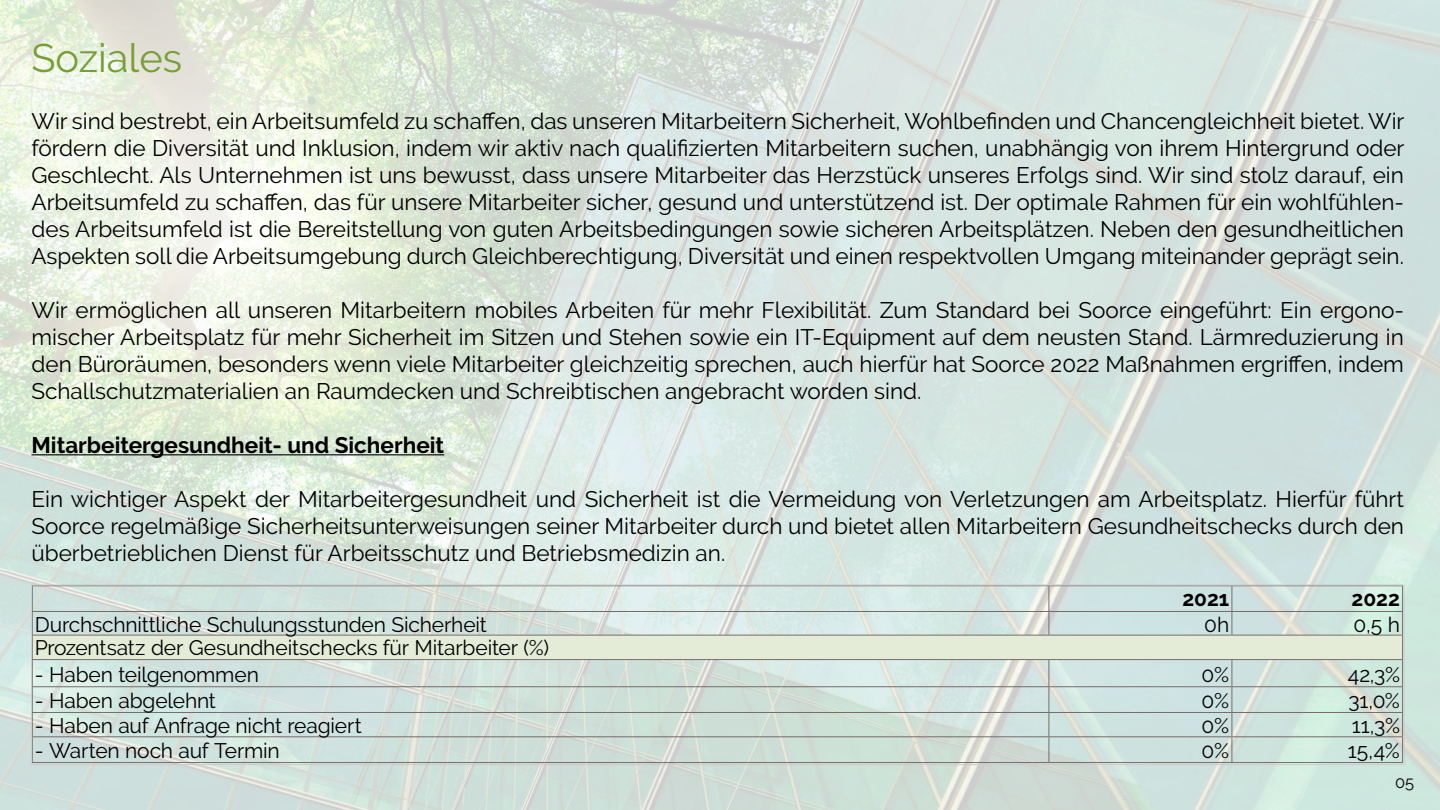
<style>
.page{position:relative;width:1440px;height:810px;background:#fff}
.page>*{position:absolute;margin:0;border:0;box-sizing:border-box;transform-origin:0 0}
.t1{font:39.75px "Raleway";color:#769f36}
.t2{font:22.5px/27px "Raleway";color:#000;text-align:justify}
.t3{font:700 22.5px "Raleway";color:#000}
.t4{font:21px "Raleway";letter-spacing:-.01em;color:#000}
.t5{font:700 21px "Raleway";color:#000}
.t6{font:16.5px "Raleway";color:#020203}
</style>
<div class="page">
<img style="left:0;top:0;width:1440px;height:810px">
<hr style="left:32px;top:454px;width:412px;height:1px;background:#000">
<div style="left:32px;top:635px;width:1371px;height:25px;background:#e4ecd7"></div>
<hr style="left:32px;top:611px;width:1017px;height:1px;background:#776c68">
<hr style="left:1049px;top:611px;width:183px;height:1px;background:#776c68">
<svg style="left:1049px;top:587px;width:1px;height:48px"></svg>
<hr style="left:1232px;top:611px;width:171px;height:1px;background:#776c68">
<svg style="left:1232px;top:587px;width:1px;height:48px"></svg>
<hr style="left:32px;top:635px;width:1017px;height:1px;background:#776c68">
<hr style="left:1049px;top:635px;width:183px;height:1px;background:#776c68">
<hr style="left:1232px;top:635px;width:171px;height:1px;background:#776c68">
<hr style="left:32px;top:659px;width:1017px;height:1px;background:#776c68">
<hr style="left:1049px;top:659px;width:183px;height:1px;background:#776c68">
<hr style="left:1232px;top:659px;width:171px;height:1px;background:#776c68">
<hr style="left:32px;top:686px;width:1017px;height:1px;background:#776c68">
<hr style="left:1049px;top:686px;width:183px;height:1px;background:#776c68">
<hr style="left:1232px;top:686px;width:171px;height:1px;background:#776c68">
<hr style="left:32px;top:712px;width:1017px;height:1px;background:#776c68">
<hr style="left:1049px;top:712px;width:183px;height:1px;background:#776c68">
<hr style="left:1232px;top:712px;width:171px;height:1px;background:#776c68">
<hr style="left:32px;top:736px;width:1017px;height:1px;background:#776c68">
<hr style="left:1049px;top:736px;width:183px;height:1px;background:#776c68">
<svg style="left:1049px;top:660px;width:1px;height:102px"></svg>
<hr style="left:1232px;top:736px;width:171px;height:1px;background:#776c68">
<svg style="left:1232px;top:660px;width:1px;height:102px"></svg>
<hr style="left:32px;top:762px;width:1017px;height:1px;background:#776c68">
<hr style="left:1049px;top:762px;width:183px;height:1px;background:#776c68">
<hr style="left:1232px;top:762px;width:171px;height:1px;background:#776c68">
<div style="left:31px;top:585px;width:1373px;height:180px;border:1px solid #ccc"></div>
<h1 class="t1" style="left:32px;top:35px;width:152px">Soziales</h1>
<p class="t2" style="left:32px;top:108px;width:1375px">Wir sind bestrebt, ein Arbeitsumfeld zu schaffen, das unseren Mitarbeitern Sicherheit, Wohlbefinden und Chancengleichheit bietet. Wir fördern die Diversität und Inklusion, indem wir aktiv nach qualifizierten Mitarbeitern suchen, unabhängig von ihrem Hintergrund oder Geschlecht. Als Unternehmen ist uns bewusst, dass unsere Mitarbeiter das Herzstück unseres Erfolgs sind. Wir sind stolz darauf, ein Arbeitsumfeld zu schaffen, das für unsere Mitarbeiter sicher, gesund und unterstützend ist. Der optimale Rahmen für ein wohlfühlen&shy;des Arbeitsumfeld ist die Bereitstellung von guten Arbeitsbedingungen sowie sicheren Arbeitsplätzen. Neben den gesundheitlichen Aspekten soll die Arbeitsumgebung durch Gleichberechtigung, Diversität und einen respektvollen Umgang miteinander geprägt sein.</p>
<p class="t2" style="left:32px;top:297px;width:1374px">Wir ermöglichen all unseren Mitarbeitern mobiles Arbeiten für mehr Flexibilität. Zum Standard bei Soorce eingeführt: Ein ergono&shy;mischer Arbeitsplatz für mehr Sicherheit im Sitzen und Stehen sowie ein IT-Equipment auf dem neusten Stand. Lärmreduzierung in den Büroräumen, besonders wenn viele Mitarbeiter gleichzeitig sprechen, auch hierfür hat Soorce 2022 Maßnahmen ergriffen, indem Schallschutzmaterialien an Raumdecken und Schreibtischen angebracht worden sind.</p>
<p class="t3" style="left:32px;top:432px;width:414px">Mitarbeitergesundheit- und Sicherheit</p>
<p class="t2" style="left:32px;top:486px;width:1374px">Ein wichtiger Aspekt der Mitarbeitergesundheit und Sicherheit ist die Vermeidung von Verletzungen am Arbeitsplatz. Hierfür führt Soorce regelmäßige Sicherheitsunterweisungen seiner Mitarbeiter durch und bietet allen Mitarbeitern Gesundheitschecks durch den überbetrieblichen Dienst für Arbeitsschutz und Betriebsmedizin an.</p>
<p class="t5" style="left:1182px;top:586px;width:48px">2021</p>
<p class="t5" style="left:1352px;top:586px;width:50px">2022</p>
<p class="t4" style="left:35px;top:612px;width:454px">Durchschnittliche Schulungsstunden Sicherheit</p>
<p class="t4" style="left:1204px;top:612px;width:27px">0h</p>
<p class="t4" style="left:1353px;top:612px;width:48px">0,5 h</p>
<p class="t4" style="left:35px;top:636px;width:516px">Prozentsatz der Gesundheitschecks für Mitarbeiter (%)</p>
<p class="t4" style="left:35px;top:662px;width:226px">- Haben teilgenommen</p>
<p class="t4" style="left:1201px;top:662px;width:29px">0%</p>
<p class="t4" style="left:1348px;top:662px;width:54px">42,3%</p>
<p class="t4" style="left:35px;top:689px;width:183px">- Haben abgelehnt</p>
<p class="t4" style="left:1201px;top:689px;width:29px">0%</p>
<p class="t4" style="left:1349px;top:689px;width:53px">31,0%</p>
<p class="t4" style="left:35px;top:714px;width:328px">- Haben auf Anfrage nicht reagiert</p>
<p class="t4" style="left:1201px;top:714px;width:29px">0%</p>
<p class="t4" style="left:1352px;top:714px;width:50px">11,3%</p>
<p class="t4" style="left:35px;top:739px;width:247px">- Warten noch auf Termin</p>
<p class="t4" style="left:1201px;top:739px;width:29px">0%</p>
<p class="t4" style="left:1348px;top:739px;width:54px">15,4%</p>
<p class="t6" style="left:1395px;top:773px;width:21px">05</p>
</div>
